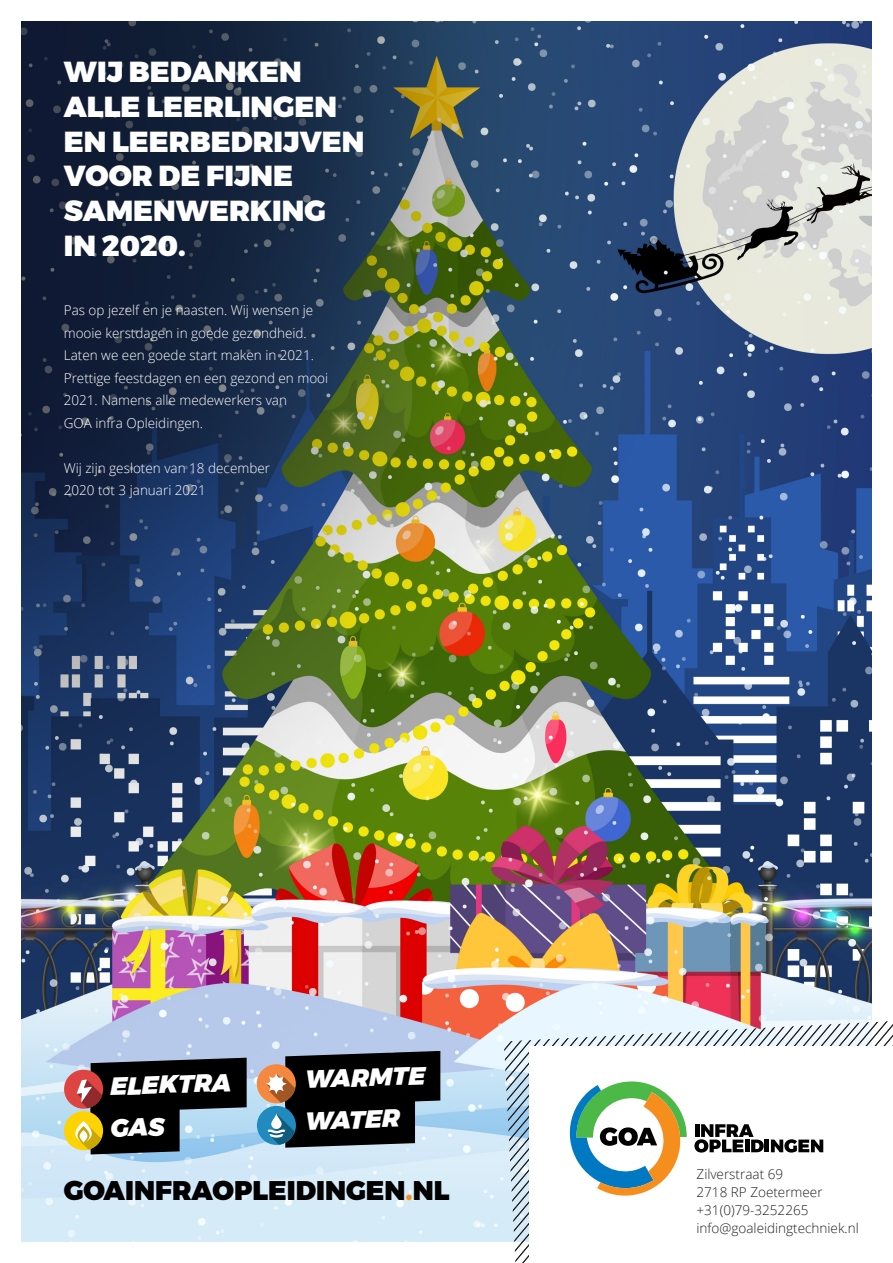
<style>
.page{position:relative;width:893px;height:1263px;background:#fff}
.page>*{position:absolute;margin:0;border:0;box-sizing:border-box;transform-origin:0 0}
.t1{font:900 28.95px "Montserrat";color:#fff}
.t2{font:900 26.85px "Montserrat";color:#000}
.t3{font:italic 900 24.75px "Montserrat";color:#fff}
.t4{font:300 13.5px/22.5px "Open Sans";color:#fff}
.t5{font:300 13.5px "Open Sans";color:#231f20}
.s1{color:#f68e1e}
</style>
<div class="page">
<img style="left:21px;top:21px;width:851px;height:1221px">
<svg style="left:504px;top:1021px;width:389px;height:242px"></svg>
<svg style="left:41px;top:1024px;width:449px;height:157px"></svg>
<p class="t1" style="left:64px;top:48px;width:239px">WIJ BEDANKEN</p>
<p class="t1" style="left:64px;top:83px;width:275px">ALLE LEERLINGEN</p>
<p class="t1" style="left:64px;top:118px;width:302px">EN LEERBEDRIJVEN</p>
<p class="t1" style="left:64px;top:152px;width:231px">VOOR DE FIJNE</p>
<p class="t1" style="left:64px;top:187px;width:264px">SAMENWERKING</p>
<p class="t1" style="left:64px;top:222px;width:123px">IN 2020.</p>
<p class="t4" style="left:64px;top:299px;width:251px">Pas op jezelf en je naasten. Wij wensen je</p>
<p class="t4" style="left:64px;top:321px;width:244px">mooie kerstdagen in goede gezondheid.</p>
<p class="t4" style="left:64px;top:344px;width:252px">Laten we een goede start maken in 2021.</p>
<p class="t4" style="left:64px;top:366px;width:266px">Prettige feestdagen en een gezond en mooi<br>2021. Namens alle medewerkers van</p>
<p class="t4" style="left:64px;top:411px;width:141px">GOA infra Opleidingen.</p>
<p class="t4" style="left:64px;top:456px;width:208px">Wij zijn gesloten van 18 december</p>
<p class="t4" style="left:64px;top:479px;width:143px">2020 tot 3 januari 2021</p>
<p class="t3" style="left:109px;top:1066px;width:123px;rotate:-2deg">ELEKTRA</p>
<p class="t3" style="left:304px;top:1059px;width:122px;rotate:-2deg">WARMTE</p>
<p class="t3" style="left:304px;top:1101px;width:97px;rotate:-2deg">WATER</p>
<p class="t2" style="left:64px;top:1169px;width:387px">GOAINFRAOPLEIDINGEN<span class="s1">.</span>NL</p>
<p class="t5" style="left:697px;top:1165px;width:88px">Zilverstraat 69</p>
<p class="t5" style="left:697px;top:1183px;width:128px">2718 RP Zoetermeer</p>
<p class="t5" style="left:697px;top:1201px;width:113px">+31(0)79-3252265</p>
<p class="t5" style="left:697px;top:1219px;width:164px">info@goaleidingtechniek.nl</p>
</div>
